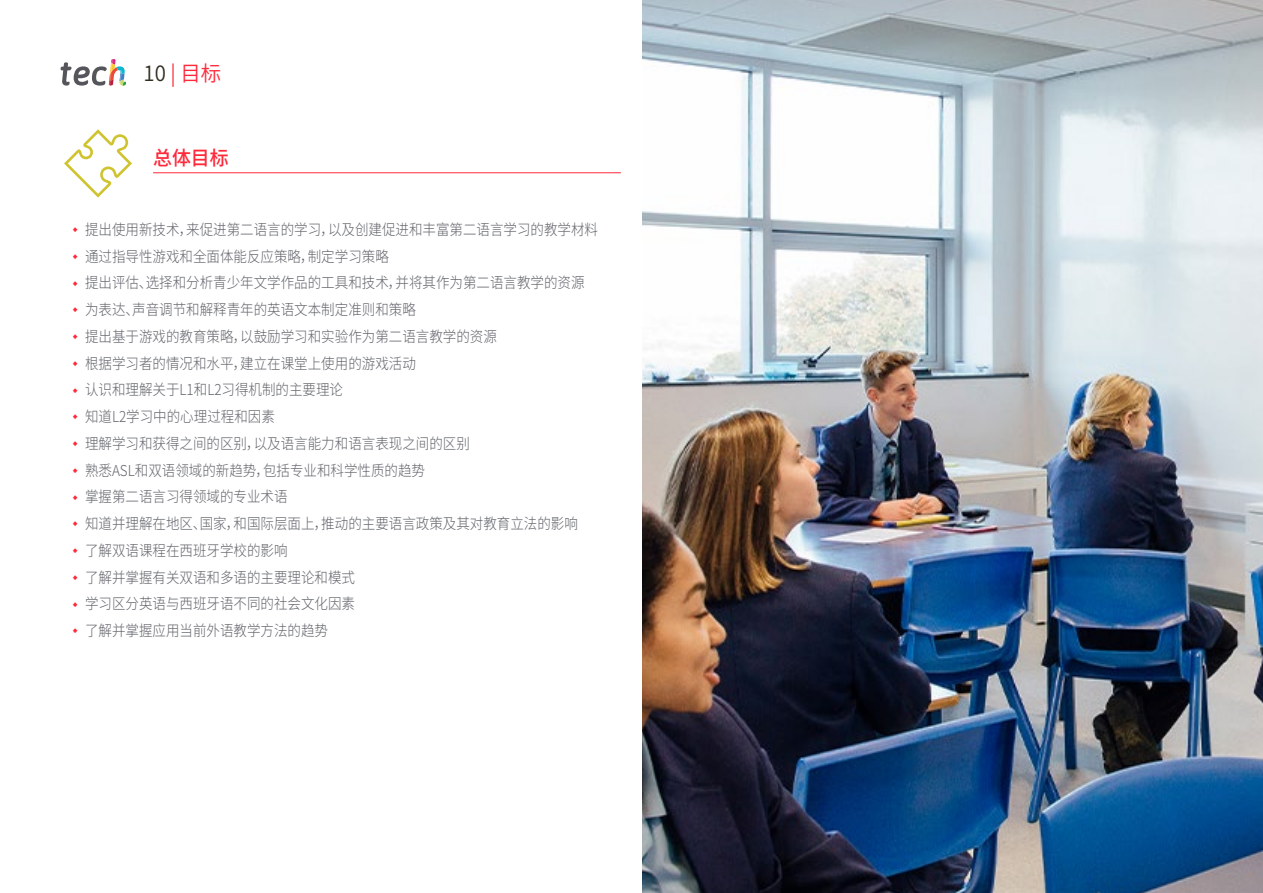
<style>
.page{position:relative;width:1263px;height:893px;background:#fff}
.page>*{position:absolute;margin:0;border:0;box-sizing:border-box;transform-origin:0 0}
.t1{font:21px "Source Han Sans CN";color:#ff293a}
.t2{font:500 19.5px "Source Han Sans CN";color:#ff293a}
.t3{font:300 15px/26.7px "Source Han Sans CN";color:#61646a;scale:.9 1}
.s1{color:#312e20}
</style>
<div class="page">
<hr style="left:153px;top:172px;width:468px;height:1px;background:#ff293a">
<svg style="left:64px;top:129px;width:68px;height:69px"></svg>
<img style="left:642px;top:0;width:621px;height:893px">
<svg style="left:61px;top:59px;width:65px;height:27px"></svg>
<h1 class="t1" style="left:144px;top:61px;width:79px"><span class="s1">10</span> | 目标</h1>
<h2 class="t2" style="left:153px;top:147px;width:77px">总体目标</h2>
<p class="t3" style="left:85px;top:216px;width:571px">提出使用新技术，来促进第二语言的学习，以及创建促进和丰富第二语言学习的教学材料通过指导性游戏和全面体能反应策略，制定学习策略<br>提出评估、选择和分析青少年文学作品的工具和技术，并将其作为第二语言教学的资源为表达、声音调节和解释青年的英语文本制定准则和策略<br>提出基于游戏的教育策略，以鼓励学习和实验作为第二语言教学的资源<br>根据学习者的情况和水平，建立在课堂上使用的游戏活动<br>认识和理解关于L1和L2习得机制的主要理论<br>知道L2学习中的心理过程和因素<br>理解学习和获得之间的区别，以及语言能力和语言表现之间的区别<br>熟悉ASL和双语领域的新趋势，包括专业和科学性质的趋势<br>掌握第二语言习得领域的专业术语<br>知道并理解在地区、国家，和国际层面上，推动的主要语言政策及其对教育立法的影响<br>了解双语课程在西班牙学校的影响<br>了解并掌握有关双语和多语的主要理论和模式<br>学习区分英语与西班牙语不同的社会文化因素<br>了解并掌握应用当前外语教学方法的趋势</p>
</div>
